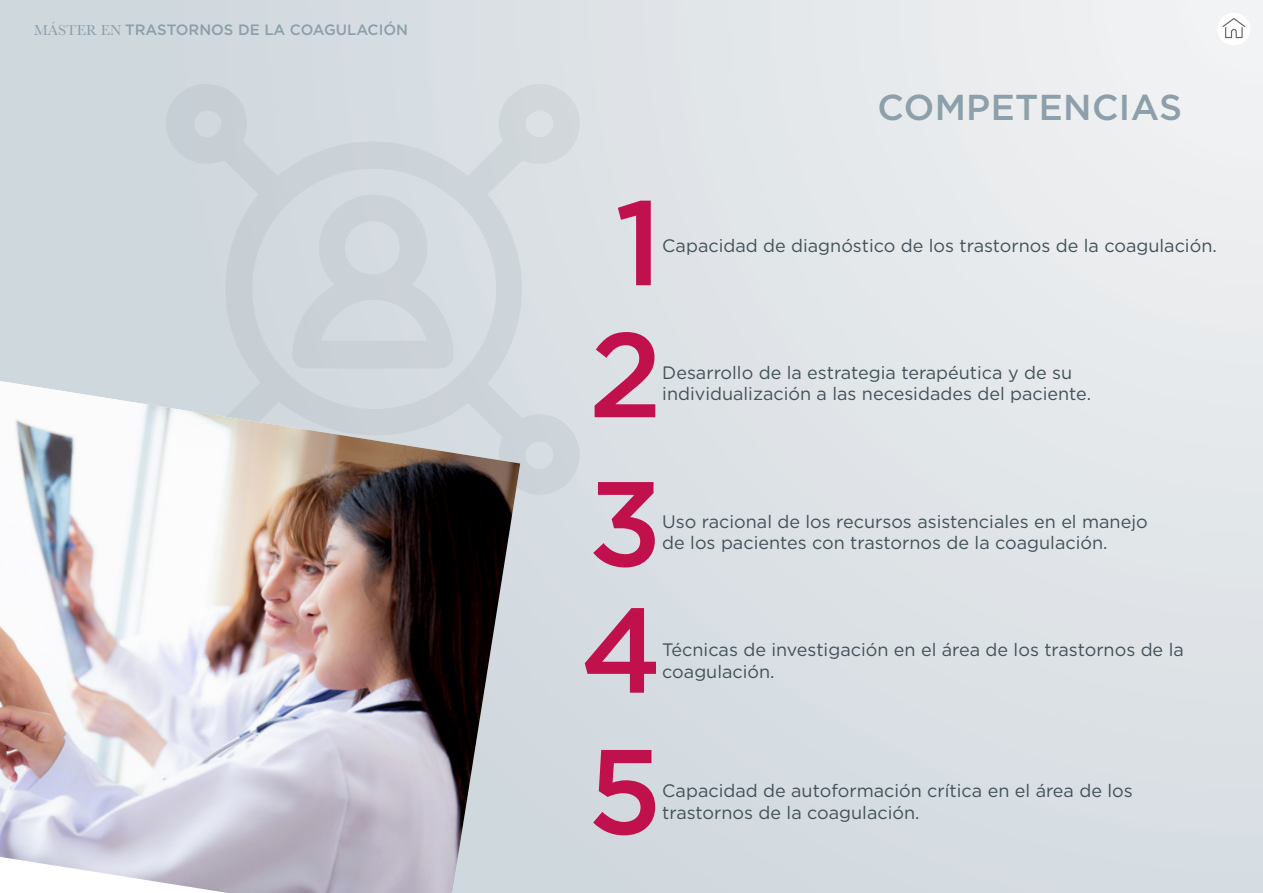
<style>
.page{position:relative;width:1263px;height:893px;background:#fff}
.page>*{position:absolute;margin:0;border:0;box-sizing:border-box;transform-origin:0 0}
.Texto_blanco{font:500 120px "Gotham";color:#c0114c}
.t1{font:500 36px "Gotham";letter-spacing:.01em;color:#8c9faa}
.Texto_Negro{font:18px/21.6px "Gotham";color:#425159}
.t2{font:500 15px "Gotham";color:#8c9faa}
.s1{font-family:"Baskerville";font-weight:400}
</style>
<div class="page">
<div style="left:0;top:0;width:1263px;height:893px;background:linear-gradient(to right,#ced7dc,#e6e9ec)"></div>
<div style="left:1217px;top:13px;width:33px;height:32px;background:#fff;border-radius:50%"></div>
<svg style="left:1222px;top:18px;width:23px;height:20px"></svg>
<svg style="left:166px;top:84px;width:414px;height:411px;background:#d1d8dd"></svg>
<img style="left:0;top:381px;width:520px;height:512px">
<p class="t2" style="left:34px;top:20px;width:376px"><span class="s1">MÁSTER EN</span> TRASTORNOS DE LA COAGULACIÓN</p>
<p class="t1" style="left:877px;top:84px;width:306px">COMPETENCIAS</p>
<p class="Texto_blanco" style="left:615px;top:164px;width:49px">1</p>
<p class="Texto_Negro" style="left:662px;top:234px;width:556px">Capacidad de diagnóstico de los trastornos de la coagulación.</p>
<p class="Texto_blanco" style="left:589px;top:296px;width:75px">2</p>
<p class="Texto_Negro" style="left:662px;top:362px;width:430px;line-height:21px">Desarrollo de la estrategia terapéutica y de su individualización a las necesidades del paciente.</p>
<p class="Texto_blanco" style="left:588px;top:445px;width:76px">3</p>
<p class="Texto_Negro" style="left:662px;top:510px;width:487px">Uso racional de los recursos asistenciales en el manejo de los pacientes con trastornos de la coagulación.</p>
<p class="Texto_blanco" style="left:580px;top:572px;width:83px">4</p>
<p class="Texto_Negro" style="left:662px;top:639px;width:523px">Técnicas de investigación en el área de los trastornos de la coagulación.</p>
<p class="Texto_blanco" style="left:587px;top:713px;width:76px">5</p>
<p class="Texto_Negro" style="left:662px;top:779px;width:472px">Capacidad de autoformación crítica en el área de los trastornos de la coagulación.</p>
</div>
